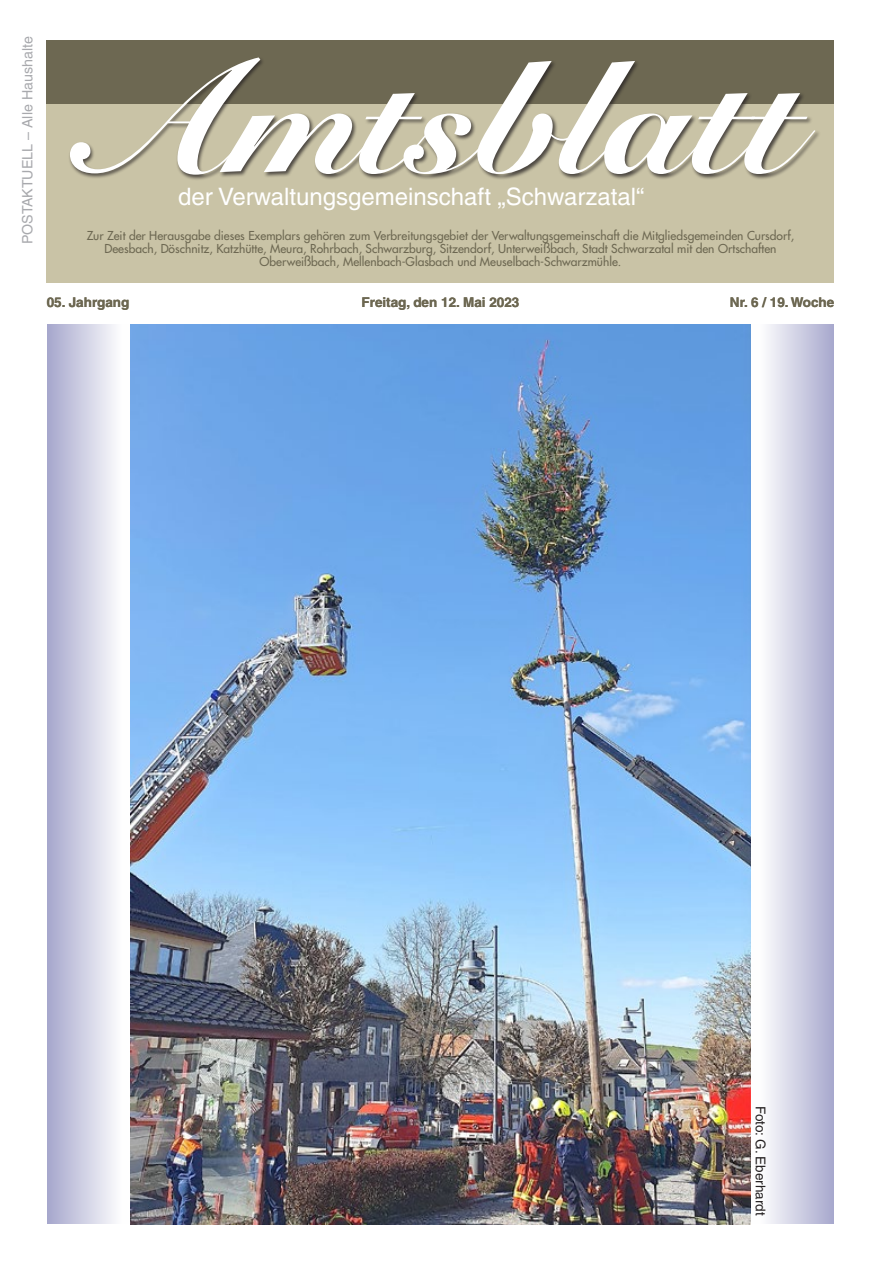
<style>
.page{position:relative;width:881px;height:1263px;background:#fff}
.page>*{position:absolute;margin:0;border:0;box-sizing:border-box;transform-origin:0 0}
.t1{font:157.5px "Snell Roundhand Black Script";color:#fff}
.t2{font:24px "Helvetica LT";color:#fff}
.Postaktuell{font:14.25px "Helvetica LT";color:#a8a9ad}
.t3{font:700 13.5px "Helvetica LT";color:#6d6852}
.Tabelle{font:13.5px "Helvetica LT";color:#231f20}
.t4{font:12px/13px "Futura LT";color:#6d6852;text-align:center}
</style>
<div class="page">
<div style="left:47px;top:62px;width:786px;height:221px;background:#c9c3a6"></div>
<div style="left:47px;top:40px;width:786px;height:64px;background:#6d6852"></div>
<div style="left:69px;top:57px;width:751px;height:123px;background:#231f20;opacity:.75"></div>
<img style="left:139px;top:324px;width:602px;height:900px">
<svg style="left:47px;top:324px;width:92px;height:900px"></svg>
<svg style="left:741px;top:324px;width:92px;height:900px"></svg>
<p class="Postaktuell" style="left:19px;top:244px;width:210px;rotate:-90deg">POSTAKTUELL – Alle Haushalte</p>
<h1 class="t1" style="left:84px;top:24px;width:713px">Amtsblatt</h1>
<h2 class="t2" style="left:178px;top:182px;width:467px">der Verwaltungsgemeinschaft „Schwarzatal“</h2>
<p class="t4" style="left:87px;top:228px;width:708px">Zur Zeit der Herausgabe dieses Exemplars gehören zum Verbreitungsgebiet der Verwaltungsgemeinschaft die Mitgliedsgemeinden Cursdorf,<br>Deesbach, Döschnitz, Katzhütte, Meura, Rohrbach, Schwarzburg, Sitzendorf, Unterweißbach, Stadt Schwarzatal mit den Ortschaften<br>Oberweißbach, Mellenbach-Glasbach und Meuselbach-Schwarzmühle.</p>
<p class="t3" style="left:47px;top:294px;width:84px">05. Jahrgang</p>
<p class="t3" style="left:361px;top:294px;width:159px">Freitag, den 12. Mai 2023</p>
<p class="t3" style="left:729px;top:294px;width:106px">Nr. 6 / 19. Woche</p>
<p class="Tabelle" style="left:768px;top:1106px;width:111px;rotate:90deg">Foto: G. Eberhardt</p>
</div>
